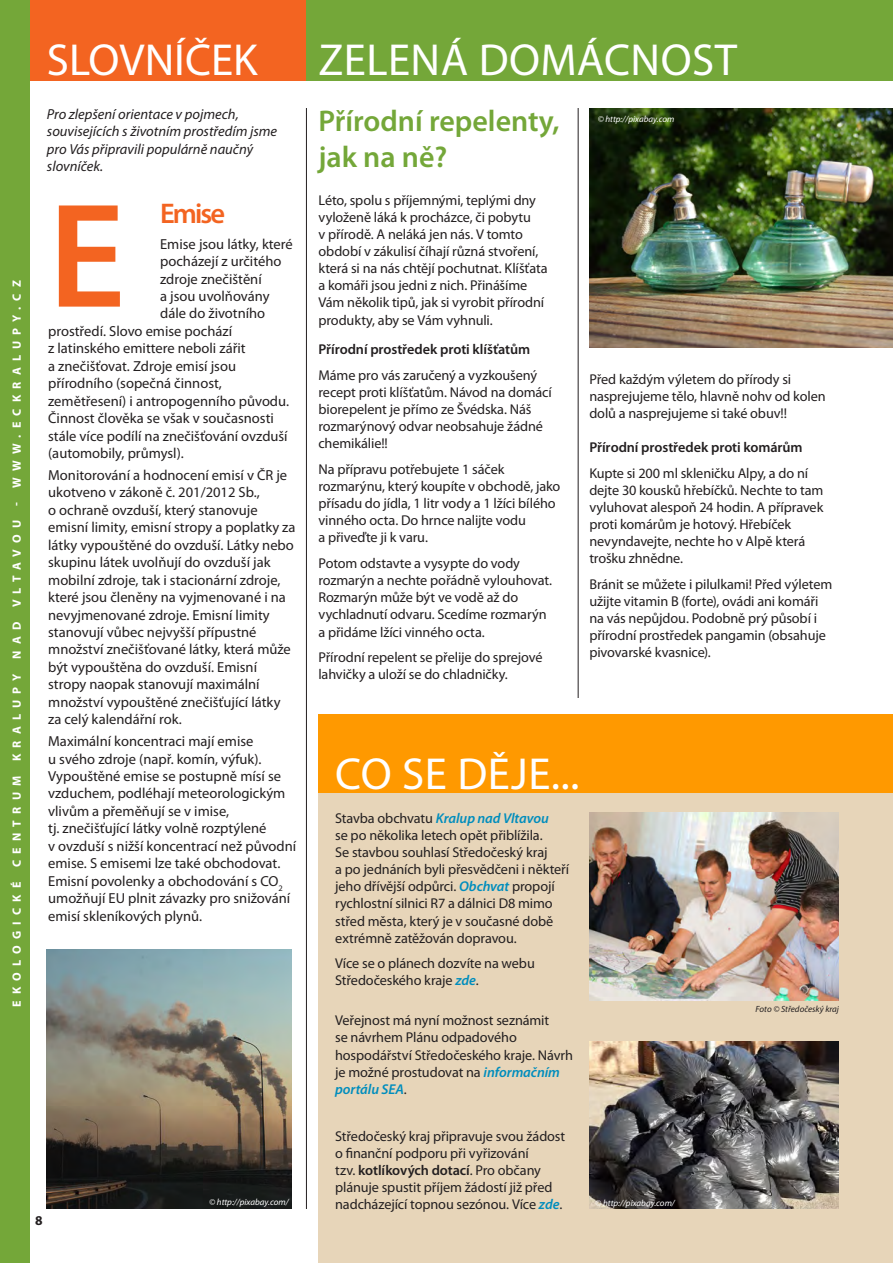
<style>
.page{position:relative;width:893px;height:1263px;background:#fff}
.page>*{position:absolute;margin:0;border:0;box-sizing:border-box;transform-origin:0 0}
.t1{font:600 150px "Myriad Pro";color:#f36421}
.t2{font:45px "Myriad Pro";letter-spacing:.01em;color:#fff}
.t3{font:600 30px/36px "Myriad Pro";color:#74a739}
.t4{font:600 28.5px "Myriad Pro";letter-spacing:-.07em;color:#f36421}
.t5{font:14.55px/17.4px "Myriad Pro";color:#231f20}
.t6{font:italic 14.55px/17.4px "Myriad Pro";color:#231f20}
.t7{font:14.25px/17.1px "Myriad Pro";letter-spacing:-.01em;color:#231f20}
.t8{font:600 14.25px "Myriad Pro";letter-spacing:-.005em;color:#231f20}
.t9{font:700 13.5px "Myriad Pro";color:#231f20}
.t10{font:700 12px "Myriad Pro";letter-spacing:.52em;color:#fff}
.t11{font:italic 9px "Myriad Pro";color:#fff}
.t12{font:italic 9px "Myriad Pro";color:#231f20}
.s1{font-weight:600;font-style:italic;color:#008dbd}
.s2{font-weight:600}
</style>
<div class="page">
<div style="left:0;top:0;width:30px;height:1263px;background:#74a739"></div>
<hr style="left:306px;top:108px;width:1px;height:1101px;background:#231f20">
<hr style="left:578px;top:108px;width:1px;height:1101px;background:#231f20">
<div style="left:554px;top:698px;width:62px;height:28px;background:#fff"></div>
<div style="left:30px;top:0;width:277px;height:81px;background:#f36421"></div>
<div style="left:318px;top:772px;width:575px;height:491px;background:#e7d5b9"></div>
<div style="left:307px;top:0;width:586px;height:81px;background:#74a739"></div>
<div style="left:318px;top:714px;width:575px;height:79px;background:#f90"></div>
<img style="left:47px;top:950px;width:244px;height:259px">
<img style="left:589px;top:108px;width:304px;height:240px">
<img style="left:589px;top:812px;width:250px;height:188px">
<img style="left:589px;top:1042px;width:250px;height:167px">
<p class="t10" style="left:9px;top:335px;width:42px;rotate:-90deg">py.cz</p>
<p class="t10" style="left:9px;top:375px;width:21px;rotate:-90deg">a lu</p>
<p class="t10" style="left:9px;top:506px;width:84px;rotate:-90deg">- www.eckr</p>
<p class="t10" style="left:9px;top:570px;width:36px;rotate:-90deg">avou</p>
<p class="t10" style="left:9px;top:693px;width:106px;rotate:-90deg">py nad vlt</p>
<p class="t10" style="left:9px;top:734px;width:21px;rotate:-90deg">a lu</p>
<p class="t10" style="left:9px;top:1007px;width:254px;rotate:-90deg">EKOLOGICKÉ CENTRUM kr</p>
<h2 class="t2" style="left:47px;top:33px;width:212px">SLOVNÍČEK</h2>
<h2 class="t2" style="left:318px;top:33px;width:420px">ZELENÁ DOMÁCNOST</h2>
<p class="t6" style="left:47px;top:105px;width:232px">Pro zlepšení orientace v pojmech, souvisejících s životním prostředím jsme pro Vás připravili populárně naučný slovníček.</p>
<h3 class="t4" style="left:160px;top:195px;width:66px">Emise</h3>
<p class="t5" style="left:160px;top:235px;width:134px">Emise jsou látky, které</p>
<p class="t5" style="left:160px;top:252px;width:123px">pocházejí z určitého</p>
<p class="t5" style="left:160px;top:270px;width:103px">zdroje znečištění</p>
<p class="t5" style="left:160px;top:287px;width:111px">a jsou uvolňovány</p>
<p class="t5" style="left:160px;top:305px;width:107px">dále do životního</p>
<p class="t5" style="left:48px;top:322px;width:185px">prostředí. Slovo emise pochází</p>
<p class="t5" style="left:48px;top:340px;width:199px">z latinského emittere neboli zářit</p>
<p class="t5" style="left:48px;top:357px;width:189px">a znečišťovat. Zdroje emisí jsou</p>
<p class="t5" style="left:48px;top:374px;width:175px">přírodního (sopečná činnost,</p>
<p class="t5" style="left:48px;top:392px;width:242px">zemětřesení) i antropogenního původu.</p>
<p class="t5" style="left:48px;top:409px;width:227px">Činnost člověka se však v současnosti</p>
<p class="t5" style="left:48px;top:427px;width:241px">stále více podílí na znečišťování ovzduší</p>
<p class="t5" style="left:48px;top:444px;width:137px">(automobily, průmysl).</p>
<p class="t5" style="left:48px;top:466px;width:249px">Monitorování a hodnocení emisí v ČR je ukotveno v zákoně č. 201/2012 Sb.,<br>o ochraně ovzduší, který stanovuje emisní limity, emisní stropy a poplatky za látky vypouštěné do ovzduší. Látky nebo skupinu látek uvolňují do ovzduší jak mobilní zdroje, tak i stacionární zdroje, které jsou členěny na vyjmenované i na nevyjmenované zdroje. Emisní limity stanovují vůbec nejvyšší přípustné množství znečišťované látky, která může být vypouštěna do ovzduší. Emisní stropy naopak stanovují maximální množství vypouštěné znečišťující látky za celý kalendářní rok.</p>
<p class="t5" style="left:48px;top:732px;width:250px">Maximální koncentraci mají emise<br>u svého zdroje (např. komín, výfuk).<br>Vypouštěné emise se postupně mísí se vzduchem, podléhají meteorologickým vlivům a přeměňují se v imise,<br>tj. znečišťující látky volně rozptýlené<br>v ovzduší s nižší koncentrací než původní emise. S emisemi lze také obchodovat.<br>Emisní povolenky a obchodování s CO<sub>2 </sub>umožňují EU plnit závazky pro snižování emisí skleníkových plynů.</p>
<h3 class="t3" style="left:318px;top:102px;width:243px">Přírodní repelenty, jak na ně?</h3>
<p class="t7" style="left:318px;top:191px;width:231px">Léto, spolu s příjemnými, teplými dny vyloženě láká k procházce, či pobytu<br>v přírodě. A neláká jen nás. V tomto období v zákulisí číhají různá stvoření, která si na nás chtějí pochutnat. Klíšťata a komáři jsou jedni z nich. Přinášíme Vám několik tipů, jak si vyrobit přírodní produkty, aby se Vám vyhnuli.</p>
<p class="t8" style="left:318px;top:341px;width:213px">Přírodní prostředek proti klíšťatům</p>
<p class="t7" style="left:318px;top:366px;width:235px">Máme pro vás zaručený a vyzkoušený recept proti klíšťatům. Návod na domácí biorepelent je přímo ze Švédska. Náš rozmarýnový odvar neobsahuje žádné chemikálie!!</p>
<p class="t7" style="left:318px;top:460px;width:243px">Na přípravu potřebujete 1 sáček rozmarýnu, který koupíte v obchodě, jako přísadu do jídla, 1 litr vody a 1 lžíci bílého vinného octa. Do hrnce nalijte vodu<br>a přiveďte ji k varu.</p>
<p class="t7" style="left:318px;top:554px;width:235px">Potom odstavte a vysypte do vody rozmarýn a nechte pořádně vylouhovat.<br>Rozmarýn může být ve vodě až do vychladnutí odvaru. Scedíme rozmarýn a přidáme lžíci vinného octa.</p>
<p class="t7" style="left:318px;top:648px;width:226px">Přírodní repelent se přelije do sprejové lahvičky a uloží se do chladničky.</p>
<p class="t11" style="left:598px;top:113px;width:78px">© http://pixabay.com</p>
<h1 class="t1" style="left:48px;top:161px;width:79px">E</h1>
<p class="t7" style="left:589px;top:370px;width:238px">Před každým výletem do přírody si nasprejujeme tělo, hlavně nohv od kolen dolů a nasprejujeme si také obuv!!</p>
<p class="t8" style="left:589px;top:438px;width:215px">Přírodní prostředek proti komárům</p>
<p class="t7" style="left:589px;top:464px;width:235px">Kupte si 200 ml skleničku Alpy, a do ní dejte 30 kousků hřebíčků. Nechte to tam vyluhovat alespoň 24 hodin. A přípravek proti komárům je hotový. Hřebíček nevyndavejte, nechte ho v Alpě která trošku zhnědne.</p>
<p class="t7" style="left:589px;top:575px;width:244px">Bránit se můžete i pilulkami! Před výletem užijte vitamin B (forte), ovádi ani komáři na vás nepůjdou. Podobně prý působí i přírodní prostředek pangamin (obsahuje pivovarské kvasnice).</p>
<h2 class="t2" style="left:335px;top:746px;width:246px">CO SE DĚJE...</h2>
<p class="t7" style="left:335px;top:809px;width:235px">Stavba obchvatu <span class="s1">Kralup nad Vltavou<br></span>se po několika letech opět přiblížila.<br>Se stavbou souhlasí Středočeský kraj<br>a po jednáních byli přesvědčeni i někteří jeho dřívější odpůrci. <span class="s1">Obchvat</span> propojí rychlostní silnici R7 a dálnici D8 mimo střed města, který je v současné době extrémně zatěžován dopravou.</p>
<p class="t7" style="left:335px;top:955px;width:201px">Více se o plánech dozvíte na webu<br>Středočeského kraje <span class="s1">zde</span>.</p>
<p class="t7" style="left:335px;top:1012px;width:239px">Veřejnost má nyní možnost seznámit<br>se návrhem Plánu odpadového hospodářství Středočeského kraje. Návrh je možné prostudovat na <span class="s1">informačním portálu SEA</span>.</p>
<p class="t7" style="left:335px;top:1127px;width:232px">Středočeský kraj připravuje svou žádost o finanční podporu při vyřizování<br>tzv. <span class="s2">kotlíkových dotací</span>. Pro občany plánuje spustit příjem žádostí již před nadcházející topnou sezónou. Více <span class="s1">zde</span>.</p>
<p class="t12" style="left:756px;top:1003px;width:85px">Foto © Středočeský kraj</p>
<p class="t11" style="left:209px;top:1196px;width:81px">© http://pixabay.com/</p>
<p class="t11" style="left:595px;top:1197px;width:81px">© http://pixabay.com/</p>
<p class="t9" style="left:35px;top:1211px;width:9px">8</p>
</div>
